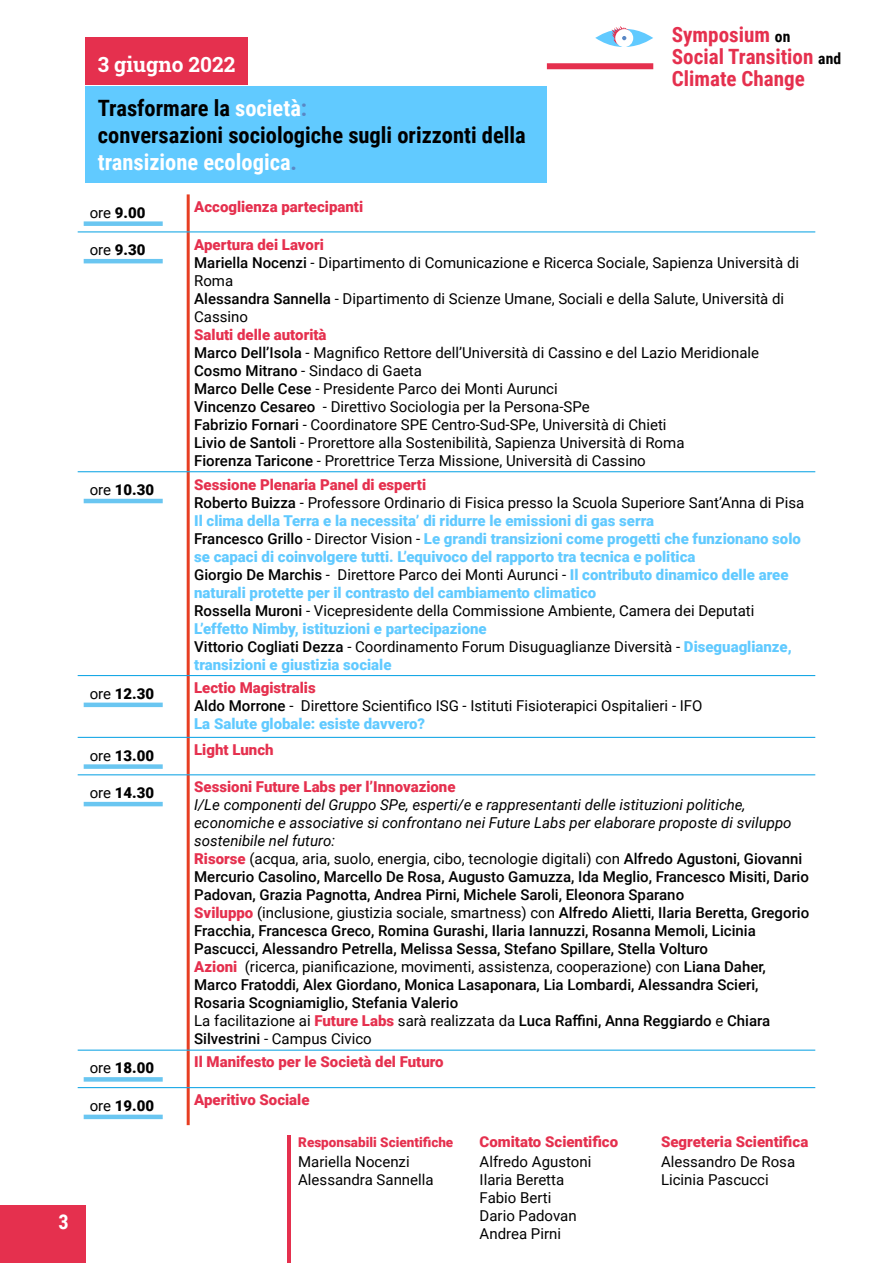
<style>
.page{position:relative;width:893px;height:1263px;background:#fff}
.page>*{position:absolute;margin:0;border:0;box-sizing:border-box;transform-origin:0 0}
.t1{font:700 22.5px/27px "Roboto Condensed";color:#000}
.t2{font:700 21px/22.2px "Roboto Condensed";color:#e5304e}
.t3{font:20.85px "Roboto Slab";color:#fff}
.t4{font:700 20.25px "Roboto Condensed";color:#fff}
.t5{font:500 15px/18px "Roboto";color:#000}
.t6{font:15px/18px "Roboto";color:#000}
.t7{font:900 15px/18px "Roboto";color:#61caff}
.t8{font:900 15px "Roboto";color:#e5304e}
.t9{font:900 15px "Roboto";color:#000}
.t10{font:900 13.5px "Roboto";color:#e5304e}
.s1{color:#fff}
.s2{color:#5987c5}
.s3{font-size:15.6px;color:#000}
.s4{font-weight:400}
.s5{font-weight:900;color:#e5304e}
.s6{font-weight:500}
.s7{color:#e5304e}
.s8{font-weight:500;color:#000}
.s9{font-weight:400;color:#000}
.s10{font-weight:900;color:#61caff}
.s11{font-weight:400;font-style:italic}
</style>
<div class="page">
<hr style="left:187px;top:194px;width:3px;height:38px;background:#e73e22">
<hr style="left:187px;top:232px;width:3px;height:240px;background:#e73e22">
<hr style="left:187px;top:472px;width:3px;height:203px;background:#e73e22">
<hr style="left:187px;top:676px;width:3px;height:61px;background:#e73e22">
<hr style="left:187px;top:737px;width:3px;height:38px;background:#e73e22">
<hr style="left:187px;top:775px;width:3px;height:275px;background:#e73e22">
<hr style="left:187px;top:1050px;width:3px;height:37px;background:#e73e22">
<hr style="left:187px;top:1088px;width:3px;height:37px;background:#e73e22">
<hr style="left:78px;top:232px;width:110px;height:1px;background:#009fe3">
<hr style="left:188px;top:232px;width:627px;height:1px;background:#009fe3">
<hr style="left:78px;top:471px;width:110px;height:1px;background:#009fe3">
<hr style="left:188px;top:471px;width:627px;height:1px;background:#009fe3">
<hr style="left:78px;top:675px;width:110px;height:1px;background:#009fe3">
<hr style="left:188px;top:675px;width:627px;height:1px;background:#009fe3">
<hr style="left:78px;top:737px;width:110px;height:1px;background:#009fe3">
<hr style="left:188px;top:737px;width:627px;height:1px;background:#009fe3">
<hr style="left:78px;top:775px;width:110px;height:1px;background:#009fe3">
<hr style="left:188px;top:775px;width:627px;height:1px;background:#009fe3">
<hr style="left:78px;top:1050px;width:110px;height:1px;background:#009fe3">
<hr style="left:188px;top:1050px;width:627px;height:1px;background:#009fe3">
<hr style="left:78px;top:1087px;width:110px;height:1px;background:#009fe3">
<hr style="left:188px;top:1087px;width:627px;height:1px;background:#009fe3">
<div style="left:84px;top:221px;width:79px;height:5px;background:#6ac6f1"></div>
<hr style="left:84px;top:259px;width:79px;height:4px;background:#6ac6f1">
<hr style="left:84px;top:499px;width:79px;height:4px;background:#6ac6f1">
<hr style="left:84px;top:703px;width:79px;height:4px;background:#6ac6f1">
<div style="left:84px;top:764px;width:79px;height:5px;background:#6ac6f1"></div>
<hr style="left:84px;top:802px;width:79px;height:4px;background:#6ac6f1">
<div style="left:84px;top:1077px;width:79px;height:5px;background:#6ac6f1"></div>
<hr style="left:84px;top:1115px;width:79px;height:4px;background:#6ac6f1">
<svg style="left:595px;top:26px;width:58px;height:21px"></svg>
<div style="left:547px;top:63px;width:106px;height:6px;background:#e5304e"></div>
<div style="left:85px;top:38px;width:163px;height:47px;background:#e5304e"></div>
<div style="left:85px;top:86px;width:462px;height:97px;background:#61caff"></div>
<div style="left:0;top:1205px;width:86px;height:58px;background:#e5304e"></div>
<hr style="left:288px;top:1135px;width:3px;height:128px;background:#e5304e">
<h3 class="t4" style="left:58px;top:1208px;width:12px">3</h3>
<h3 class="t3" style="left:98px;top:50px;width:139px">3 giugno 2022</h3>
<h1 class="t1" style="left:98px;top:94px;width:429px">Trasformare la <span class="s1">società</span><span class="s2">:<br></span>conversazioni sociologiche sugli orizzonti della <span class="s1">transizione ecologica</span><span class="s2">.</span></h1>
<h2 class="t2" style="left:672px;top:23px;width:171px">Symposium <span class="s3">on<br></span>Social Transition <span class="s3">and<br></span>Climate Change</h2>
<p class="t9" style="left:90px;top:202px;width:57px"><span class="s4">ore</span> 9.00</p>
<p class="t8" style="left:194px;top:196px;width:170px">Accoglienza partecipanti</p>
<p class="t9" style="left:90px;top:239px;width:57px"><span class="s4">ore</span> 9.30</p>
<p class="t6" style="left:194px;top:235px;width:606px"><span class="s5">Apertura dei Lavori<br></span><span class="s6">Mariella Nocenzi</span> - Dipartimento di Comunicazione e Ricerca Sociale, Sapienza Università di Roma<br><span class="s6">Alessandra Sannella</span> - Dipartimento di Scienze Umane, Sociali e della Salute, Università di Cassino</p>
<p class="t6" style="left:194px;top:325px;width:566px"><span class="s5">Saluti delle autorità<br></span><span class="s6">Marco Dell’Isola</span> - Magnifico Rettore dell’Università di Cassino e del Lazio Meridionale <span class="s6">Cosmo Mitrano</span> - Sindaco di Gaeta<br><span class="s6">Marco Delle Cese</span> - Presidente Parco dei Monti Aurunci<br><span class="s6">Vincenzo Cesareo</span> - Direttivo Sociologia per la Persona-SPe<br><span class="s6">Fabrizio Fornari</span> - Coordinatore SPE Centro-Sud-SPe, Università di Chieti<br><span class="s6">Livio de Santoli</span> - Prorettore alla Sostenibilità, Sapienza Università di Roma<br><span class="s6">Fiorenza Taricone</span> - Prorettrice Terza Missione, Università di Cassino</p>
<p class="t9" style="left:90px;top:479px;width:66px"><span class="s4">ore</span> 10.30</p>
<p class="t7" style="left:194px;top:475px;width:612px"><span class="s7">Sessione Plenaria Panel di esperti<br></span><span class="s8">Roberto Buizza</span> <span class="s9">- Professore Ordinario di Fisica presso la Scuola Superiore Sant’Anna di Pisa </span>Il clima della Terra e la necessita’ di ridurre le emissioni di gas serra<br><span class="s8">Francesco Grillo</span> <span class="s9">- Director Vision -</span> Le grandi transizioni come progetti che funzionano solo se capaci di coinvolgere tutti. L’equivoco del rapporto tra tecnica e politica<br><span class="s8">Giorgio De Marchis</span> <span class="s9">- Direttore Parco dei Monti Aurunci -</span> Il contributo dinamico delle aree naturali protette per il contrasto del cambiamento climatico<br><span class="s8">Rossella Muroni</span> <span class="s9">- Vicepresidente della Commissione Ambiente, Camera dei Deputati </span>L’effetto Nimby, istituzioni e partecipazione<br><span class="s8">Vittorio Cogliati Dezza</span> <span class="s9">- Coordinamento Forum Disuguaglianze Diversità -</span> Diseguaglianze, transizioni e giustizia sociale</p>
<p class="t9" style="left:90px;top:683px;width:66px"><span class="s4">ore</span> 12.30</p>
<p class="t6" style="left:194px;top:678px;width:510px"><span class="s5">Lectio Magistralis<br></span><span class="s6">Aldo Morrone</span> - Direttore Scientifico ISG - Istituti Fisioterapici Ospitalieri - IFO<br><span class="s10">La Salute globale: esiste davvero?</span></p>
<p class="t9" style="left:90px;top:745px;width:66px"><span class="s4">ore</span> 13.00</p>
<p class="t8" style="left:194px;top:739px;width:81px">Light Lunch</p>
<p class="t9" style="left:90px;top:782px;width:66px"><span class="s4">ore</span> 14.30</p>
<p class="t8" style="left:194px;top:776px;width:263px">Sessioni Future Labs per l’Innovazione</p>
<p class="t5" style="left:194px;top:795px;width:617px"><span class="s11">I/Le componenti del Gruppo SPe, esperti/e e rappresentanti delle istituzioni politiche, economiche e associative si confrontano nei Future Labs per elaborare proposte di sviluppo sostenibile nel futuro:<br></span><span class="s5">Risorse</span> <span class="s4">(acqua, aria, suolo, energia, cibo, tecnologie digitali) con</span> Alfredo Agustoni, Giovanni Mercurio Casolino, Marcello De Rosa, Augusto Gamuzza, Ida Meglio, Francesco Misiti, Dario Padovan, Grazia Pagnotta, Andrea Pirni, Michele Saroli, Eleonora Sparano<br><span class="s5">Sviluppo</span> <span class="s4">(inclusione, giustizia sociale, smartness) con</span> Alfredo Alietti, Ilaria Beretta, Gregorio Fracchia, Francesca Greco, Romina Gurashi, Ilaria Iannuzzi, Rosanna Memoli, Licinia Pascucci, Alessandro Petrella, Melissa Sessa, Stefano Spillare, Stella Volturo<br><span class="s5">Azioni</span> <span class="s4">(ricerca, pianificazione, movimenti, assistenza, cooperazione) con</span> Liana Daher, Marco Fratoddi, Alex Giordano, Monica Lasaponara, Lia Lombardi, Alessandra Scieri, Rosaria Scogniamiglio, Stefania Valerio<br><span class="s4">La facilitazione ai</span> <span class="s5">Future Labs</span> <span class="s4">sarà realizzata da</span> Luca Raffini, Anna Reggiardo <span class="s4">e</span> Chiara Silvestrini <span class="s4">- Campus Civico</span></p>
<p class="t9" style="left:90px;top:1057px;width:66px"><span class="s4">ore</span> 18.00</p>
<p class="t8" style="left:194px;top:1051px;width:251px">Il Manifesto per le Società del Futuro</p>
<p class="t9" style="left:90px;top:1095px;width:66px"><span class="s4">ore</span> 19.00</p>
<p class="t8" style="left:194px;top:1089px;width:117px">Aperitivo Sociale</p>
<p class="t10" style="left:298px;top:1133px;width:157px">Responsabili Scientifiche</p>
<p class="t6" style="left:298px;top:1152px;width:137px">Mariella Nocenzi<br>Alessandra Sannella</p>
<p class="t8" style="left:480px;top:1131px;width:140px">Comitato Scientifico</p>
<p class="t6" style="left:480px;top:1152px;width:113px">Alfredo Agustoni<br>Ilaria Beretta<br>Fabio Berti<br>Dario Padovan<br>Andrea Pirni</p>
<p class="t8" style="left:661px;top:1131px;width:149px">Segreteria Scientifica</p>
<p class="t6" style="left:661px;top:1152px;width:136px">Alessandro De Rosa<br>Licinia Pascucci</p>
</div>
